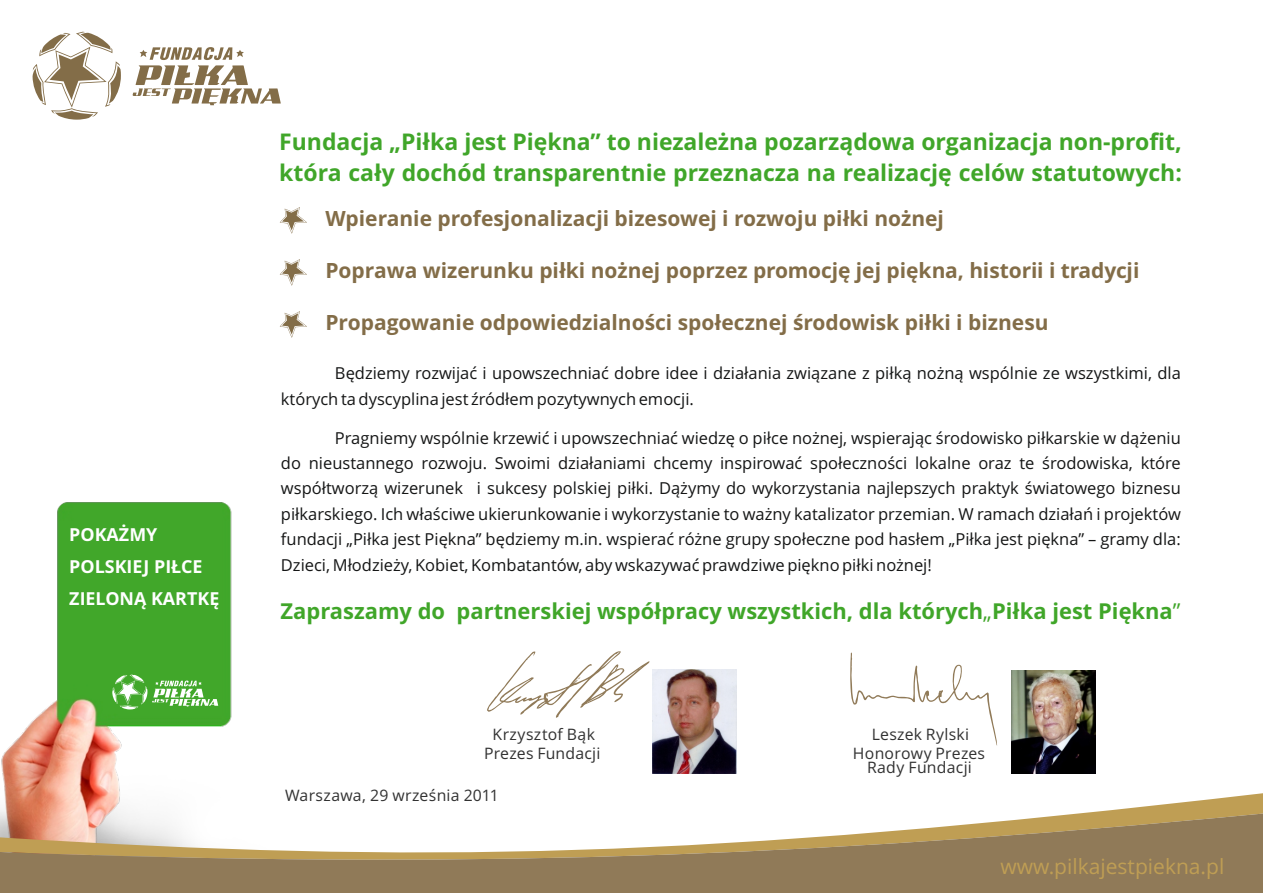
<style>
.page{position:relative;width:1263px;height:893px;background:#fff}
.page>*{position:absolute;margin:0;border:0;box-sizing:border-box;transform-origin:0 0}
.t1{font:700 22.95px/31.3px "Open Sans";color:#40a629}
.t2{font:700 21.9px "Open Sans";color:#40a629}
.t3{font:700 21px "Open Sans";color:#836d48}
.t4{font:21px "Open Sans";color:#bf9e54}
.t5{font:700 17.85px/32.1px "Open Sans";color:#fff}
.t6{font:16.5px/25.3px "Open Sans";color:#151616}
.t7{font:15.75px/19.8px "Open Sans";letter-spacing:.02em;color:#323232;text-align:center}
.s1{font-weight:400}
</style>
<div class="page">
<svg style="left:133px;top:47px;width:148px;height:58px"></svg>
<svg style="left:33px;top:32px;width:88px;height:88px"></svg>
<svg style="left:850px;top:653px;width:147px;height:93px"></svg>
<svg style="left:487px;top:651px;width:163px;height:67px"></svg>
<img style="left:652px;top:670px;width:84px;height:103px">
<img style="left:1011px;top:670px;width:84px;height:104px">
<svg style="left:280px;top:207px;width:27px;height:27px"></svg>
<svg style="left:280px;top:311px;width:27px;height:27px"></svg>
<svg style="left:280px;top:259px;width:27px;height:27px"></svg>
<img style="left:1px;top:502px;width:231px;height:291px">
<svg style="left:112px;top:674px;width:106px;height:35px"></svg>
<svg style="left:0;top:793px;width:1263px;height:20px"></svg>
<svg style="left:0;top:813px;width:1263px;height:80px;fill:#907a58"></svg>
<p class="t5" style="left:69px;top:520px;width:152px">POKAŻMY<br>POLSKIEJ PIŁCE<br>ZIELONĄ KARTKĘ</p>
<h1 class="t1" style="left:279px;top:128px;width:904px">Fundacja „Piłka jest Piękna” to niezależna pozarządowa organizacja non-profit, która cały dochód transparentnie przeznacza na realizację celów statutowych:</h1>
<p class="t3" style="left:325px;top:210px;width:620px">Wpieranie profesjonalizacji bizesowej i rozwoju piłki nożnej</p>
<p class="t3" style="left:325px;top:262px;width:815px">Poprawa wizerunku piłki nożnej poprzez promocję jej piękna, historii i tradycji</p>
<p class="t3" style="left:325px;top:314px;width:725px">Propagowanie odpowiedzialności społecznej środowisk piłki i biznesu</p>
<p class="t6" style="left:281px;top:362px;width:901px;text-indent:54px">Będziemy rozwijać i upowszechniać dobre idee i działania związane z piłką nożną wspólnie ze wszystkimi, dla których ta dyscyplina jest źródłem pozytywnych emocji.</p>
<p class="t6" style="left:281px;top:427px;width:901px;text-align:justify;text-indent:54px">Pragniemy wspólnie krzewić i upowszechniać wiedzę o piłce nożnej, wspierając środowisko piłkarskie w dążeniu do nieustannego rozwoju. Swoimi działaniami chcemy inspirować społeczności lokalne oraz te środowiska, które współtworzą wizerunek i sukcesy polskiej piłki. Dążymy do wykorzystania najlepszych praktyk światowego biznesu piłkarskiego. Ich właściwe ukierunkowanie i wykorzystanie to ważny katalizator przemian. W ramach działań i projektów fundacji „Piłka jest Piękna” będziemy m.in. wspierać różne grupy społeczne pod hasłem „Piłka jest piękna” – gramy dla:<br>Dzieci, Młodzieży, Kobiet, Kombatantów, aby wskazywać prawdziwe piękno piłki nożnej!</p>
<h2 class="t2" style="left:281px;top:602px;width:901px">Zapraszamy do partnerskiej współpracy wszystkich, dla których<span class="s1">„</span>Piłka jest Piękna<span class="s1">”</span></h2>
<p class="t7" style="left:484px;top:725px;width:118px">Krzysztof Bąk<br>Prezes Fundacji</p>
<p class="t7" style="left:285px;top:787px;width:215px">Warszawa, 29 września 2011</p>
<p class="t7" style="left:853px;top:725px;width:134px">Leszek Rylski<br>Honorowy Prezes</p>
<p class="t7" style="left:867px;top:759px;width:106px">Rady Fundacji</p>
<p class="t4" style="left:1000px;top:857px;width:225px">www.pilkajestpiekna.pl</p>
</div>
